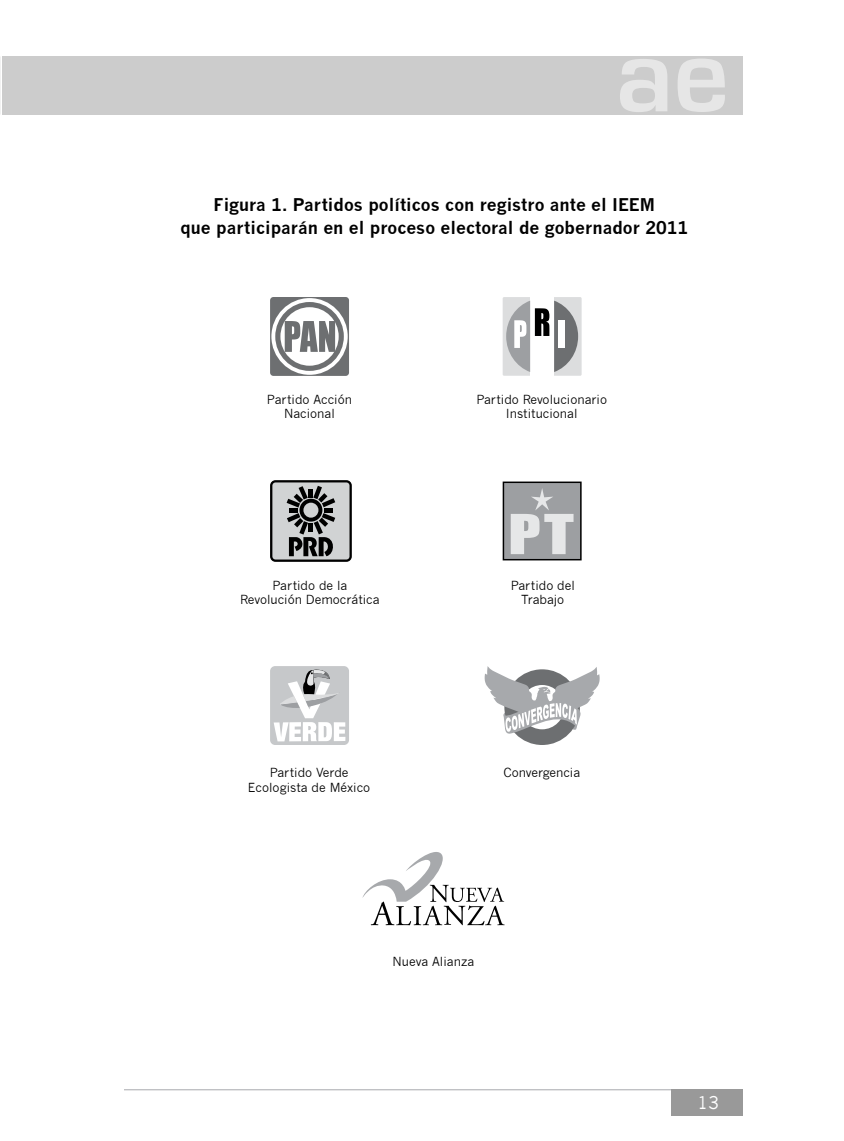
<style>
.page{position:relative;width:844px;height:1141px;background:#fff}
.page>*{position:absolute;margin:0;border:0;box-sizing:border-box;transform-origin:0 0}
.t1{font:700 17.15px/22.8px "News Gothic";color:#000;text-align:center}
.t2{font:17.15px "News Gothic";color:#fff}
.t3{font:12.25px/14.7px "News Gothic";color:#000;text-align:center}
</style>
<div class="page">
<div style="left:2px;top:56px;width:740px;height:59px;background:#ccc"></div>
<svg style="left:620px;top:59px;width:47px;height:53px"></svg>
<svg style="left:678px;top:59px;width:46px;height:53px"></svg>
<hr style="left:124px;top:1089px;width:618px;height:1px;background:#a7a9ac">
<div style="left:671px;top:1090px;width:71px;height:26px;background:#999"></div>
<div style="left:270px;top:297px;width:79px;height:79px;background:#6d6f71;border-radius:3px"></div>
<div style="left:271px;top:298px;width:76px;height:77px;background:#fff;border-radius:50%"></div>
<svg style="left:275px;top:302px;width:69px;height:69px"></svg>
<div style="left:502px;top:297px;width:79px;height:79px;background:#dcddde"></div>
<div style="left:530px;top:297px;width:24px;height:79px;background:#fff"></div>
<svg style="left:506px;top:301px;width:72px;height:71px"></svg>
<div style="left:557px;top:320px;width:7px;height:28px;background:#fff"></div>
<div style="left:271px;top:481px;width:79px;height:80px;background:#d1d3d4;border-radius:4px"></div>
<div style="left:270px;top:480px;width:82px;height:82px;border:2px solid #000;border-radius:4px"></div>
<svg style="left:286px;top:486px;width:50px;height:70px"></svg>
<svg style="left:502px;top:482px;width:79px;height:78px;background:#a8a9ac"></svg>
<div style="left:270px;top:666px;width:79px;height:79px;background:#c6c8ca;border-radius:5px"></div>
<svg style="left:274px;top:669px;width:71px;height:72px"></svg>
<div style="left:504px;top:669px;width:75px;height:76px;background:#6d6f71;border-radius:50%"></div>
<svg style="left:484px;top:666px;width:115px;height:69px"></svg>
<svg style="left:362px;top:852px;width:142px;height:73px"></svg>
<h1 class="t1" style="left:180px;top:194px;width:509px">Figura 1. Partidos políticos con registro ante el IEEM<br>que participarán en el proceso electoral de gobernador 2011</h1>
<p class="t3" style="left:267px;top:392px;width:86px">Partido Acción<br>Nacional</p>
<p class="t3" style="left:476px;top:392px;width:132px">Partido Revolucionario<br>Institucional</p>
<p class="t3" style="left:240px;top:578px;width:141px">Partido de la<br>Revolución Democrática</p>
<p class="t3" style="left:510px;top:578px;width:66px">Partido del<br>Trabajo</p>
<p class="t3" style="left:248px;top:766px;width:124px">Partido Verde<br>Ecologista de México</p>
<p class="t3" style="left:503px;top:766px;width:78px">Convergencia</p>
<p class="t3" style="left:392px;top:954px;width:83px">Nueva Alianza</p>
<h1 class="t2" style="left:697px;top:1093px;width:23px">13</h1>
</div>
